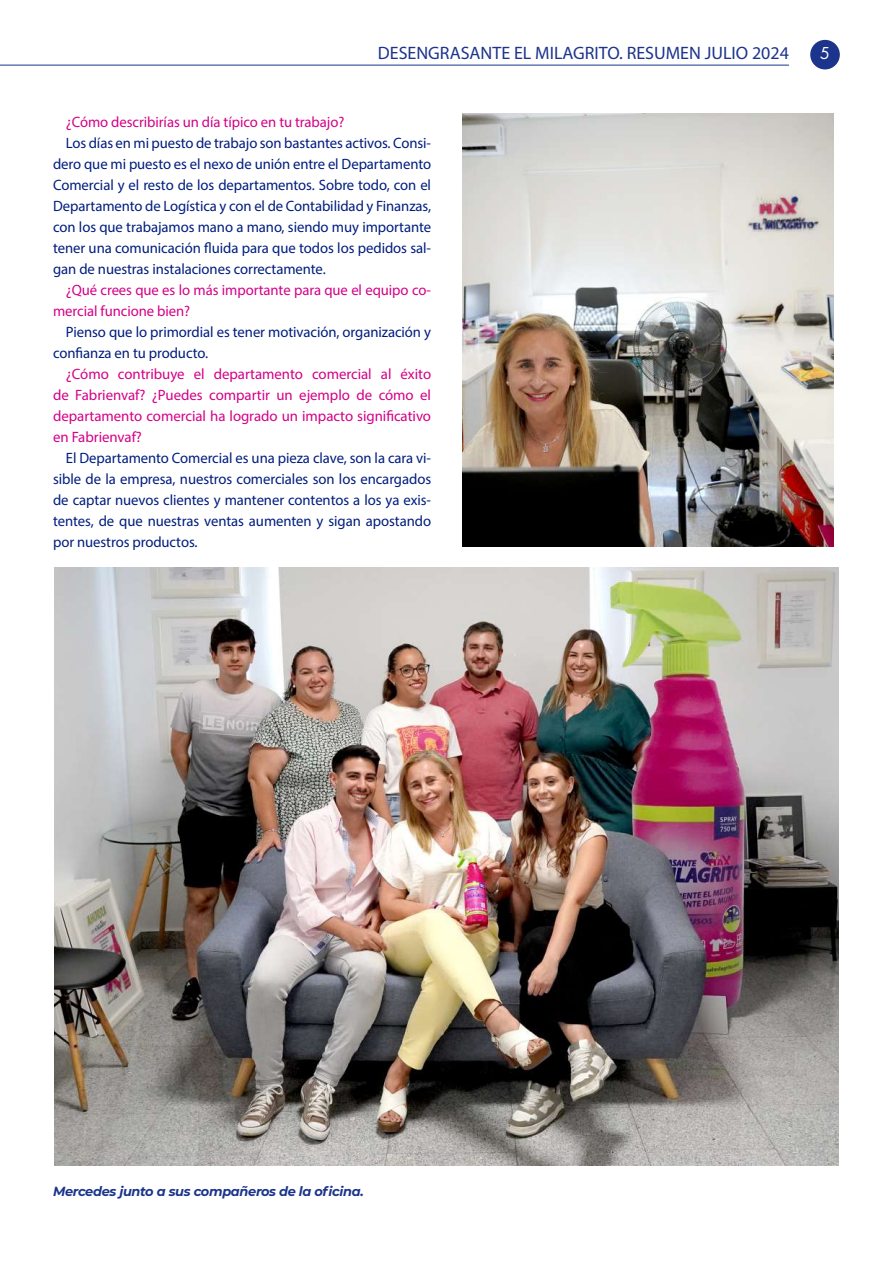
<style>
.page{position:relative;width:893px;height:1263px;background:#fff}
.page>*{position:absolute;margin:0;border:0;box-sizing:border-box;transform-origin:0 0}
.t1{font:18px "Myriad Pro";color:#1c348c}
.t2{font:18px "Futura PT";color:#fff}
.t3{font:15px/21px "Myriad Pro";letter-spacing:-.005em;color:#001d7e;text-align:justify}
.t4{font:15px/21px "Myriad Pro";letter-spacing:-.005em;color:#d50087}
.t5{font:italic 700 13.2px "Montserrat";letter-spacing:-.025em;color:#1c348c}
</style>
<div class="page">
<div style="left:810px;top:40px;width:30px;height:29px;background:#1c348c;border-radius:50%"></div>
<hr style="left:0;top:65px;width:789px;height:1px;background:#1c348c">
<img style="left:463px;top:114px;width:370px;height:433px">
<img style="left:54px;top:568px;width:785px;height:598px">
<p class="t1" style="left:378px;top:42px;width:413px">DESENGRASANTE EL MILAGRITO. RESUMEN JULIO 2024</p>
<p class="t2" style="left:820px;top:42px;width:12px">5</p>
<p class="t4" style="left:66px;top:111px;width:280px">¿Cómo describirías un día típico en tu trabajo?</p>
<p class="t3" style="left:53px;top:132px;width:380px;text-indent:13px">Los días en mi puesto de trabajo son bastantes activos. Consi&shy;dero que mi puesto es el nexo de unión entre el Departamento Comercial y el resto de los departamentos. Sobre todo, con el Departamento de Logística y con el de Contabilidad y Finanzas, con los que trabajamos mano a mano, siendo muy importante tener una comunicación fluida para que todos los pedidos sal&shy;gan de nuestras instalaciones correctamente.</p>
<p class="t4" style="left:53px;top:279px;width:380px;text-indent:13px">¿Qué crees que es lo más importante para que el equipo co&shy;mercial funcione bien?</p>
<p class="t3" style="left:53px;top:321px;width:379px;text-indent:13px">Pienso que lo primordial es tener motivación, organización y confianza en tu producto.</p>
<p class="t4" style="left:53px;top:363px;width:380px;text-align:justify;text-indent:13px">¿Cómo contribuye el departamento comercial al éxito de Fabrienvaf? ¿Puedes compartir un ejemplo de cómo el departamento comercial ha logrado un impacto significativo en Fabrienvaf?</p>
<p class="t3" style="left:53px;top:447px;width:380px;text-indent:13px">El Departamento Comercial es una pieza clave, son la cara vi&shy;sible de la empresa, nuestros comerciales son los encargados de captar nuevos clientes y mantener contentos a los ya exis&shy;tentes, de que nuestras ventas aumenten y sigan apostando por nuestros productos.</p>
<p class="t5" style="left:53px;top:1182px;width:312px">Mercedes junto a sus compañeros de la oficina.</p>
</div>
